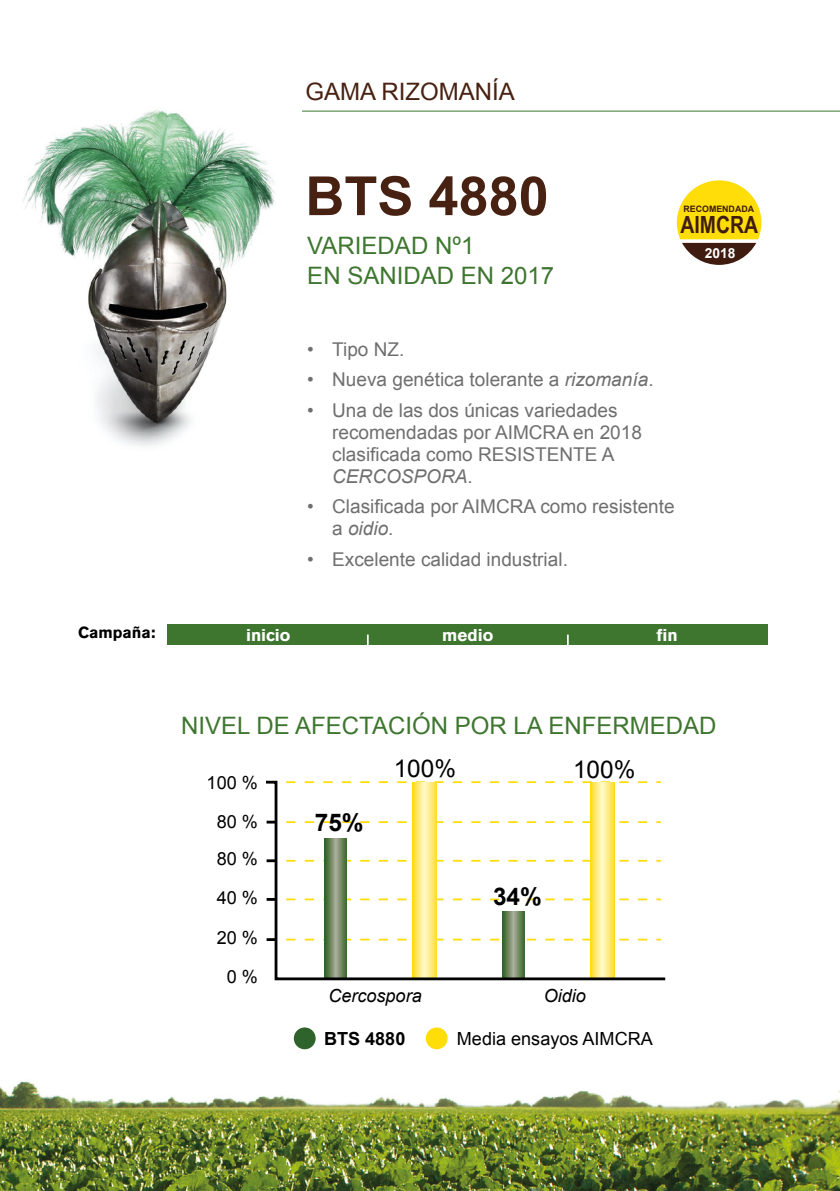
<style>
.page{position:relative;width:840px;height:1191px;background:#fff}
.page>*{position:absolute;margin:0;border:0;box-sizing:border-box;transform-origin:0 0}
.t1{font:700 54px "Arial";color:#472111}
.t2{font:24.4px "Arial";color:#000}
.t3{font:700 24.4px "Arial";color:#000}
.t4{font:24px/30px "Arial";color:#3e762f}
.t5{font:24px "Arial";color:#472111}
.t6{font:700 23.6px "Arial Narrow";color:#3f1c0f}
.t7{font:19px/22px "Arial";color:#706f6f}
.t8{font:18px/38.4px "Arial";color:#000;text-align:justify}
.t9{font:italic 18px "Arial";color:#000}
.t10{font:700 18px "Arial";color:#000}
.t11{font:700 17px "Akzidenz Grotesk BE";color:#fff}
.t12{font:700 16px "Akzidenz Grotesk BE";color:#000}
.t13{font:700 13.8px "Arial";color:#fff}
.t14{font:700 8.8px "Arial";color:#3f1c0f}
.s1{font-style:italic}
</style>
<div class="page">
<img style="left:0;top:1027px;width:839px;height:164px">
<hr style="left:302px;top:111px;width:537px;height:1px;background:#3e762f">
<img style="left:23px;top:110px;width:252px;height:337px">
<svg style="left:676px;top:180px;width:85px;height:85px"></svg>
<div style="left:294px;top:1027px;width:21px;height:22px;background:#2e642b;border-radius:50%"></div>
<div style="left:425px;top:1027px;width:22px;height:22px;background:#fedd09;border-radius:50%"></div>
<svg style="left:266px;top:780px;width:398px;height:201px"></svg>
<div style="left:168px;top:624px;width:199px;height:21px;background:#3e762f"></div>
<div style="left:367px;top:624px;width:200px;height:21px;background:#3e762f"></div>
<div style="left:567px;top:624px;width:200px;height:21px;background:#3e762f"></div>
<p class="t5" style="left:305px;top:76px;width:211px">GAMA RIZOMANÍA</p>
<h1 class="t1" style="left:305px;top:161px;width:245px">BTS 4880</h1>
<p class="t4" style="left:307px;top:230px;width:248px">VARIEDAD Nº1<br>EN SANIDAD EN 2017</p>
<p class="t14" style="left:683px;top:203px;width:72px">RECOMENDADA</p>
<p class="t6" style="left:680px;top:206px;width:79px">AIMCRA</p>
<p class="t13" style="left:704px;top:244px;width:32px">2018</p>
<p class="t7" style="left:307px;top:338px;width:99px">• Tipo NZ.</p>
<p class="t7" style="left:307px;top:369px;width:347px">• Nueva genética tolerante a <span class="s1">rizomanía</span>.</p>
<p class="t7" style="left:332px;top:399px;width:311px;text-indent:-25px">• Una de las dos únicas variedades recomendadas por AIMCRA en 2018 clasificada como RESISTENTE A<br><span class="s1">CERCOSPORA</span>.</p>
<p class="t7" style="left:332px;top:496px;width:344px;text-indent:-25px">• Clasificada por AIMCRA como resistente a <span class="s1">oidio</span>.</p>
<p class="t7" style="left:307px;top:548px;width:262px">• Excelente calidad industrial.</p>
<p class="t12" style="left:78px;top:623px;width:79px">Campaña:</p>
<p class="t11" style="left:246px;top:625px;width:46px">inicio</p>
<p class="t11" style="left:442px;top:625px;width:52px">medio</p>
<p class="t11" style="left:656px;top:625px;width:23px">fin</p>
<p class="t4" style="left:181px;top:711px;width:536px">NIVEL DE AFECTACIÓN POR LA ENFERMEDAD</p>
<p class="t8" style="left:206px;top:763px;width:53px">100 %</p>
<p class="t8" style="left:216px;top:802px;width:43px">80 % 80 % 40 %</p>
<p class="t8" style="left:216px;top:918px;width:43px;line-height:39.2px;text-align:center">20 %<br>0 %</p>
<p class="t3" style="left:314px;top:806px;width:50px">75%</p>
<p class="t2" style="left:393px;top:753px;width:64px">100%</p>
<p class="t2" style="left:572px;top:753px;width:64px">100%</p>
<p class="t3" style="left:493px;top:880px;width:50px">34%</p>
<p class="t9" style="left:328px;top:984px;width:95px">Cercospora</p>
<p class="t10" style="left:324px;top:1026px;width:83px">BTS 4880</p>
<p class="t9" style="left:543px;top:984px;width:44px">Oidio</p>
<p class="t8" style="left:456px;top:1019px;width:197px">Media ensayos AIMCRA</p>
</div>
